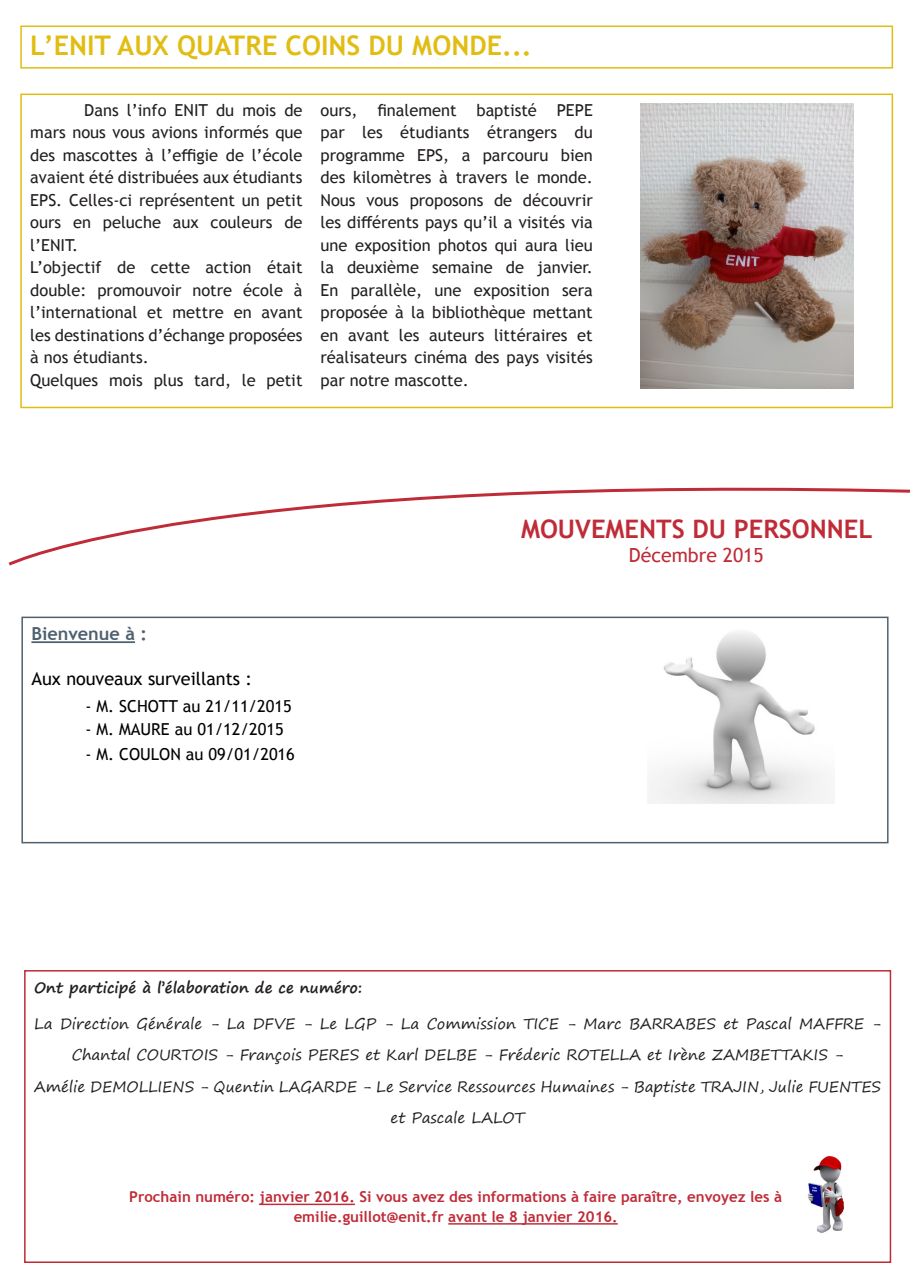
<style>
.page{position:relative;width:910px;height:1280px;background:#fff}
.page>*{position:absolute;margin:0;border:0;box-sizing:border-box;transform-origin:0 0}
.t1{font:700 27px "Trebuchet MS";color:#e1bd13}
.t2{font:700 25.5px "Trebuchet MS";color:#bf2b37}
.t3{font:19.5px "Trebuchet MS";color:#bf2b37}
.t4{font:18px "Trebuchet MS";color:#000}
.t5{font:700 18px "Trebuchet MS";color:#4f616f}
.t6{font:16.5px/22.5px "Trebuchet MS";color:#231f20;text-align:justify}
.t7{font:16.5px "Trebuchet MS";color:#000}
.t8{font:15px/31.5px "Segoe Print";color:#231f20;text-align:center}
.t9{font:700 15px "Trebuchet MS";color:#bf2b37}
.t10{font:700 15px "Segoe Print";color:#231f20}
</style>
<div class="page">
<div style="left:24px;top:970px;width:867px;height:293px;border:2px solid #bf2b37"></div>
<hr style="left:260px;top:1203px;width:95px;height:2px;background:#bf2b37">
<hr style="left:448px;top:1223px;width:170px;height:1px;background:#bf2b37">
<div style="left:20px;top:94px;width:873px;height:314px;border:2px solid #e1bd13"></div>
<div style="left:20px;top:26px;width:873px;height:43px;border:2px solid #e1bd13"></div>
<svg style="left:8px;top:487px;width:902px;height:79px"></svg>
<img style="left:808px;top:1156px;width:36px;height:77px">
<img style="left:648px;top:632px;width:182px;height:172px">
<img style="left:640px;top:104px;width:214px;height:285px">
<hr style="left:31px;top:641px;width:104px;height:2px;background:#4f616f">
<div style="left:21px;top:617px;width:867px;height:226px;border:2px solid #4f616f"></div>
<p class="t1" style="left:30px;top:29px;width:503px">L’ENIT AUX QUATRE COINS DU MONDE...</p>
<p class="t6" style="left:30px;top:98px;width:274px;text-indent:54px">Dans l’info ENIT du mois de mars nous vous avions informés que des mascottes à l’effigie de l’école avaient été distribuées aux étudiants EPS. Celles-ci représentent un petit ours en peluche aux couleurs de l’ENIT.</p>
<p class="t6" style="left:30px;top:256px;width:274px">L’objectif de cette action était double: promouvoir notre école à l’international et mettre en avant les destinations d’échange proposées à nos étudiants.</p>
<p class="t6" style="left:30px;top:368px;width:274px">Quelques mois plus tard, le petit</p>
<p class="t6" style="left:321px;top:98px;width:274px">ours, finalement baptisté PEPE par les étudiants étrangers du programme EPS, a parcouru bien des kilomètres à travers le monde.<br>Nous vous proposons de découvrir les différents pays qu’il a visités via une exposition photos qui aura lieu la deuxième semaine de janvier.<br>En parallèle, une exposition sera proposée à la bibliothèque mettant en avant les auteurs littéraires et réalisateurs cinéma des pays visités par notre mascotte.</p>
<p class="t5" style="left:31px;top:622px;width:117px">Bienvenue à :</p>
<p class="t4" style="left:31px;top:667px;width:222px">Aux nouveaux surveillants :</p>
<p class="t7" style="left:85px;top:696px;width:208px">- M. SCHOTT au 21/11/2015</p>
<p class="t7" style="left:85px;top:718px;width:200px">- M. MAURE au 01/12/2015</p>
<p class="t7" style="left:85px;top:744px;width:211px">- M. COULON au 09/01/2016</p>
<p class="t2" style="left:521px;top:513px;width:353px">MOUVEMENTS DU PERSONNEL</p>
<p class="t3" style="left:629px;top:542px;width:136px">Décembre 2015</p>
<p class="t10" style="left:34px;top:974px;width:330px">Ont participé à l’élaboration de ce numéro:</p>
<p class="t8" style="left:34px;top:1007px;width:848px">La Direction Générale - La DFVE - Le LGP - La Commission TICE - Marc BARRABES et Pascal MAFFRE -<br>Chantal COURTOIS - François PERES et Karl DELBE - Fréderic ROTELLA et Irène ZAMBETTAKIS -</p>
<p class="t8" style="left:34px;top:1070px;width:849px">Amélie DEMOLLIENS - Quentin LAGARDE - Le Service Ressources Humaines - Baptiste TRAJIN, Julie FUENTES et Pascale LALOT</p>
<p class="t9" style="left:129px;top:1188px;width:654px">Prochain numéro: janvier 2016. Si vous avez des informations à faire paraître, envoyez les à</p>
<p class="t9" style="left:294px;top:1207px;width:326px">emilie.guillot@enit.fr avant le 8 janvier 2016.</p>
</div>
